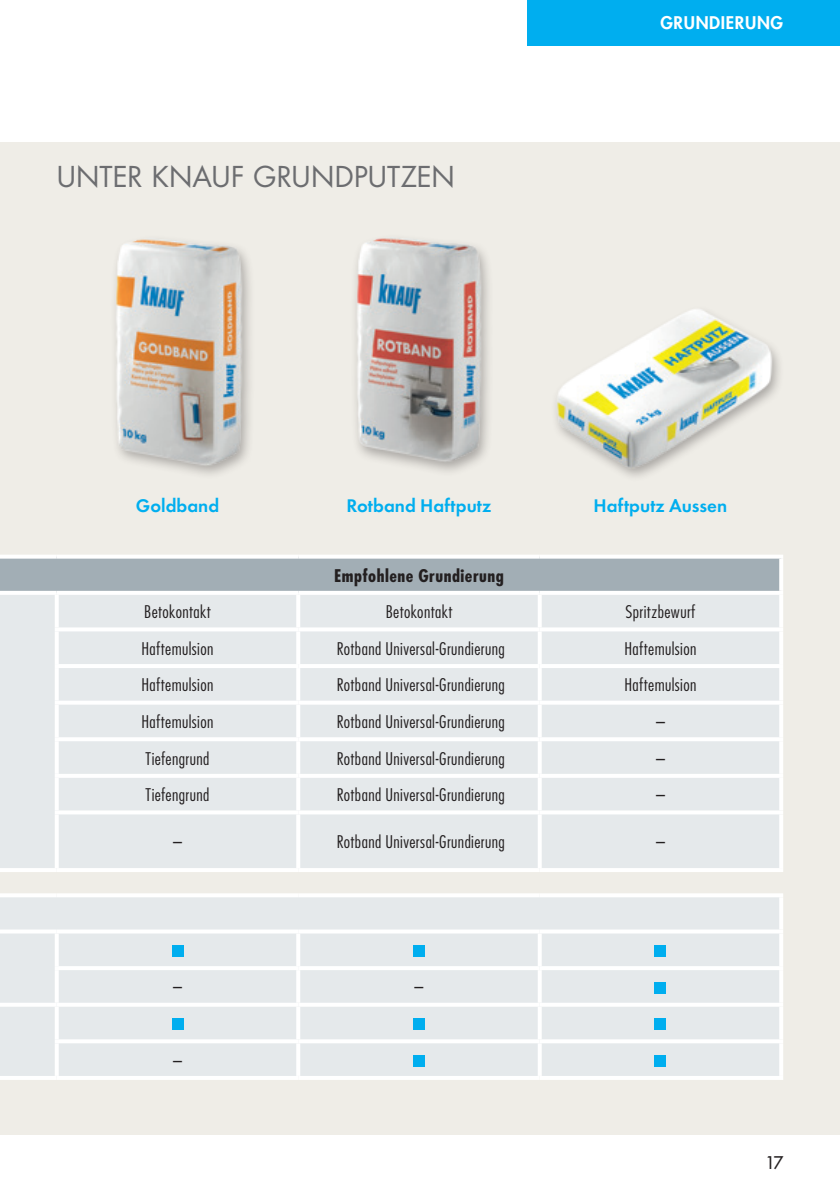
<style>
.page{position:relative;width:840px;height:1191px;background:#fff}
.page>*{position:absolute;margin:0;border:0;box-sizing:border-box;transform-origin:0 0}
.t1{font:28px "Futura";letter-spacing:.005em;color:#6c6d70}
.t2{font:19px "Futura Dem";color:#00aeef}
.t3{font:300 condensed 17px "Futura";letter-spacing:.025em;color:#231f20;scale:1.05 1}
.t4{font:700 condensed 17px "Futura";letter-spacing:.025em;color:#231f20;scale:1.08 1}
.t5{font:800 17px "Futura";letter-spacing:.04em;color:#fff}
.t6{font:17px "Futura";color:#231f20}
</style>
<div class="page">
<div style="left:0;top:142px;width:839px;height:992px;background:#efede7"></div>
<div style="left:527px;top:0;width:312px;height:45px;background:#00aeef"></div>
<div style="left:0;top:558px;width:778px;height:33px;background:#a2aeb5"></div>
<div style="left:0;top:595px;width:778px;height:481px;background:#e5e9eb"></div>
<hr style="left:55px;top:595px;width:4px;height:32px;background:#fff">
<hr style="left:296px;top:595px;width:4px;height:32px;background:#fff">
<svg style="left:537px;top:595px;width:4px;height:32px"></svg>
<svg style="left:779px;top:595px;width:3px;height:32px"></svg>
<hr style="left:55px;top:627px;width:243px;height:4px;background:#fff">
<hr style="left:55px;top:631px;width:4px;height:33px;background:#fff">
<hr style="left:298px;top:627px;width:241px;height:4px;background:#fff">
<hr style="left:296px;top:631px;width:4px;height:33px;background:#fff">
<hr style="left:539px;top:627px;width:243px;height:4px;background:#fff">
<svg style="left:537px;top:631px;width:4px;height:33px"></svg>
<svg style="left:778px;top:631px;width:4px;height:33px"></svg>
<hr style="left:55px;top:664px;width:243px;height:4px;background:#fff">
<hr style="left:55px;top:668px;width:4px;height:32px;background:#fff">
<hr style="left:298px;top:664px;width:241px;height:4px;background:#fff">
<hr style="left:296px;top:668px;width:4px;height:32px;background:#fff">
<hr style="left:539px;top:664px;width:243px;height:4px;background:#fff">
<svg style="left:537px;top:668px;width:4px;height:32px"></svg>
<svg style="left:779px;top:668px;width:3px;height:32px"></svg>
<svg style="left:55px;top:700px;width:243px;height:4px"></svg>
<hr style="left:55px;top:704px;width:4px;height:33px;background:#fff">
<svg style="left:298px;top:700px;width:241px;height:4px"></svg>
<hr style="left:296px;top:704px;width:4px;height:33px;background:#fff">
<svg style="left:539px;top:700px;width:243px;height:4px"></svg>
<svg style="left:537px;top:704px;width:4px;height:33px"></svg>
<svg style="left:778px;top:704px;width:4px;height:33px"></svg>
<hr style="left:55px;top:737px;width:243px;height:4px;background:#fff">
<hr style="left:55px;top:741px;width:4px;height:33px;background:#fff">
<hr style="left:298px;top:737px;width:241px;height:4px;background:#fff">
<hr style="left:296px;top:741px;width:4px;height:33px;background:#fff">
<hr style="left:539px;top:737px;width:243px;height:4px;background:#fff">
<svg style="left:537px;top:741px;width:4px;height:33px"></svg>
<svg style="left:779px;top:741px;width:3px;height:33px"></svg>
<hr style="left:55px;top:774px;width:243px;height:4px;background:#fff">
<hr style="left:55px;top:778px;width:4px;height:32px;background:#fff">
<hr style="left:298px;top:774px;width:241px;height:4px;background:#fff">
<hr style="left:296px;top:778px;width:4px;height:32px;background:#fff">
<hr style="left:539px;top:774px;width:243px;height:4px;background:#fff">
<svg style="left:537px;top:778px;width:4px;height:32px"></svg>
<svg style="left:779px;top:778px;width:3px;height:32px"></svg>
<hr style="left:55px;top:810px;width:243px;height:4px;background:#fff">
<hr style="left:55px;top:814px;width:4px;height:54px;background:#fff">
<hr style="left:298px;top:810px;width:241px;height:4px;background:#fff">
<hr style="left:296px;top:814px;width:4px;height:54px;background:#fff">
<hr style="left:539px;top:810px;width:243px;height:4px;background:#fff">
<svg style="left:537px;top:814px;width:4px;height:54px"></svg>
<svg style="left:778px;top:814px;width:4px;height:54px"></svg>
<hr style="left:0;top:868px;width:57px;height:4px;background:#fff">
<hr style="left:57px;top:868px;width:241px;height:4px;background:#fff">
<hr style="left:298px;top:868px;width:241px;height:4px;background:#fff">
<hr style="left:539px;top:868px;width:243px;height:4px;background:#fff">
<hr style="left:0;top:893px;width:57px;height:4px;background:#fff">
<hr style="left:57px;top:893px;width:241px;height:4px;background:#fff">
<hr style="left:298px;top:893px;width:241px;height:4px;background:#fff">
<hr style="left:539px;top:893px;width:243px;height:4px;background:#fff">
<svg style="left:779px;top:897px;width:3px;height:32px"></svg>
<svg style="left:0;top:929px;width:57px;height:4px"></svg>
<svg style="left:57px;top:929px;width:241px;height:4px"></svg>
<hr style="left:55px;top:933px;width:4px;height:33px;background:#fff">
<svg style="left:298px;top:929px;width:241px;height:4px"></svg>
<hr style="left:296px;top:933px;width:4px;height:33px;background:#fff">
<svg style="left:539px;top:929px;width:243px;height:4px"></svg>
<svg style="left:537px;top:933px;width:4px;height:33px"></svg>
<svg style="left:778px;top:933px;width:4px;height:33px"></svg>
<hr style="left:55px;top:966px;width:243px;height:4px;background:#fff">
<hr style="left:55px;top:970px;width:4px;height:32px;background:#fff">
<hr style="left:298px;top:966px;width:241px;height:4px;background:#fff">
<hr style="left:296px;top:970px;width:4px;height:32px;background:#fff">
<hr style="left:539px;top:966px;width:243px;height:4px;background:#fff">
<svg style="left:537px;top:970px;width:4px;height:32px"></svg>
<svg style="left:779px;top:970px;width:3px;height:32px"></svg>
<svg style="left:0;top:1002px;width:57px;height:4px"></svg>
<svg style="left:57px;top:1002px;width:241px;height:4px"></svg>
<hr style="left:55px;top:1006px;width:4px;height:33px;background:#fff">
<svg style="left:298px;top:1002px;width:241px;height:4px"></svg>
<hr style="left:296px;top:1006px;width:4px;height:33px;background:#fff">
<svg style="left:539px;top:1002px;width:243px;height:4px"></svg>
<svg style="left:537px;top:1006px;width:4px;height:33px"></svg>
<svg style="left:778px;top:1006px;width:4px;height:33px"></svg>
<hr style="left:55px;top:1039px;width:243px;height:4px;background:#fff">
<hr style="left:55px;top:1043px;width:4px;height:33px;background:#fff">
<hr style="left:298px;top:1039px;width:241px;height:4px;background:#fff">
<hr style="left:296px;top:1043px;width:4px;height:33px;background:#fff">
<hr style="left:539px;top:1039px;width:243px;height:4px;background:#fff">
<svg style="left:537px;top:1043px;width:4px;height:33px"></svg>
<svg style="left:779px;top:1043px;width:3px;height:33px"></svg>
<hr style="left:0;top:1076px;width:57px;height:4px;background:#fff">
<hr style="left:57px;top:1076px;width:241px;height:4px;background:#fff">
<hr style="left:298px;top:1076px;width:241px;height:4px;background:#fff">
<hr style="left:539px;top:1076px;width:243px;height:4px;background:#fff">
<svg style="left:0;top:555px;width:57px;height:3px"></svg>
<hr style="left:0;top:591px;width:57px;height:4px;background:#fff">
<svg style="left:57px;top:555px;width:241px;height:3px"></svg>
<svg style="left:298px;top:555px;width:241px;height:3px"></svg>
<svg style="left:539px;top:555px;width:243px;height:3px"></svg>
<svg style="left:778px;top:558px;width:4px;height:33px"></svg>
<hr style="left:57px;top:591px;width:241px;height:4px;background:#fff">
<hr style="left:298px;top:591px;width:241px;height:4px;background:#fff">
<hr style="left:539px;top:591px;width:243px;height:4px;background:#fff">
<div style="left:172px;top:945px;width:11px;height:11px;background:#00aeef"></div>
<div style="left:413px;top:945px;width:11px;height:11px;background:#00aeef"></div>
<div style="left:654px;top:945px;width:11px;height:11px;background:#00aeef"></div>
<div style="left:654px;top:981px;width:11px;height:12px;background:#00aeef"></div>
<div style="left:172px;top:1018px;width:11px;height:11px;background:#00aeef"></div>
<div style="left:413px;top:1018px;width:11px;height:11px;background:#00aeef"></div>
<div style="left:654px;top:1018px;width:11px;height:11px;background:#00aeef"></div>
<div style="left:413px;top:1055px;width:11px;height:11px;background:#00aeef"></div>
<div style="left:654px;top:1055px;width:11px;height:11px;background:#00aeef"></div>
<div style="left:350px;top:233px;width:143px;height:244px;background:#231f20;opacity:.35"></div>
<img style="left:354px;top:234px;width:129px;height:229px">
<div style="left:110px;top:234px;width:145px;height:246px;background:#231f20;opacity:.35"></div>
<img style="left:114px;top:236px;width:130px;height:231px">
<div style="left:550px;top:304px;width:233px;height:178px;background:#231f20;opacity:.35"></div>
<img style="left:554px;top:305px;width:219px;height:165px">
<h1 class="t1" style="left:57px;top:159px;width:399px">UNTER KNAUF GRUNDPUTZEN</h1>
<p class="t5" style="left:660px;top:12px;width:124px">GRUNDIERUNG</p>
<p class="t2" style="left:136px;top:492px;width:85px">Goldband</p>
<p class="t2" style="left:346px;top:492px;width:146px">Rotband Haftputz</p>
<p class="t2" style="left:593px;top:492px;width:135px">Haftputz Aussen</p>
<p class="t4" style="left:334px;top:564px;width:159px">Empfohlene Grundierung</p>
<p class="t3" style="left:144px;top:602px;width:65px">Betokontakt</p>
<p class="t3" style="left:385px;top:602px;width:65px">Betokontakt</p>
<p class="t3" style="left:625px;top:602px;width:68px">Spritzbewurf</p>
<p class="t3" style="left:141px;top:638px;width:70px">Haftemulsion</p>
<p class="t3" style="left:337px;top:638px;width:161px">Rotband Universal-Grundierung</p>
<p class="t3" style="left:624px;top:638px;width:70px">Haftemulsion</p>
<p class="t3" style="left:141px;top:675px;width:70px">Haftemulsion</p>
<p class="t3" style="left:337px;top:675px;width:161px">Rotband Universal-Grundierung</p>
<p class="t3" style="left:624px;top:675px;width:70px">Haftemulsion</p>
<p class="t3" style="left:141px;top:711px;width:70px">Haftemulsion</p>
<p class="t3" style="left:337px;top:711px;width:161px">Rotband Universal-Grundierung</p>
<p class="t3" style="left:655px;top:711px;width:10px">–</p>
<p class="t3" style="left:145px;top:748px;width:62px">Tiefengrund</p>
<p class="t3" style="left:337px;top:748px;width:161px">Rotband Universal-Grundierung</p>
<p class="t3" style="left:655px;top:748px;width:10px">–</p>
<p class="t3" style="left:145px;top:784px;width:62px">Tiefengrund</p>
<p class="t3" style="left:337px;top:784px;width:161px">Rotband Universal-Grundierung</p>
<p class="t3" style="left:655px;top:784px;width:10px">–</p>
<p class="t3" style="left:173px;top:832px;width:10px">–</p>
<p class="t3" style="left:337px;top:832px;width:161px">Rotband Universal-Grundierung</p>
<p class="t3" style="left:655px;top:832px;width:10px">–</p>
<p class="t3" style="left:173px;top:977px;width:10px">–</p>
<p class="t3" style="left:414px;top:977px;width:10px">–</p>
<p class="t3" style="left:173px;top:1050px;width:10px">–</p>
<p class="t6" style="left:764px;top:1152px;width:19px">17</p>
</div>
